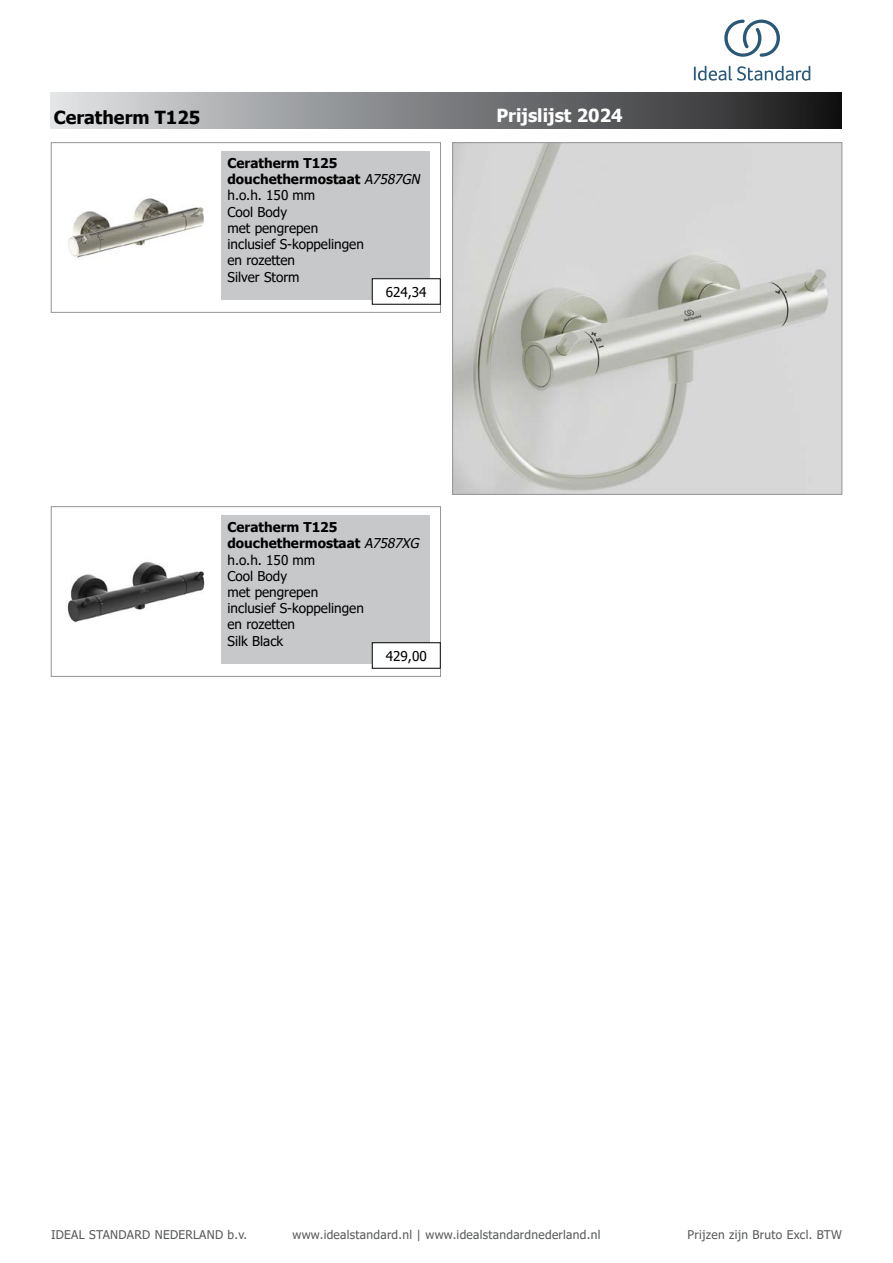
<style>
.page{position:relative;width:893px;height:1263px;background:#fff}
.page>*{position:absolute;margin:0;border:0;box-sizing:border-box;transform-origin:0 0}
.t1{font:700 18px "Tahoma";color:#fff}
.t2{font:700 18px "Tahoma";color:#000}
.t3{font:13.5px/16.2px "Tahoma";color:#000}
.t4{font:12px "Tahoma";letter-spacing:.025em;color:#58595b}
.s1{font-weight:700}
.s2{font-style:italic}
</style>
<div class="page">
<div style="left:51px;top:92px;width:791px;height:37px;background:linear-gradient(to right,#dee1e3,#1a1a1b)"></div>
<div style="left:51px;top:142px;width:390px;height:171px;border:1px solid #939598"></div>
<img style="left:68px;top:198px;width:136px;height:60px">
<div style="left:221px;top:151px;width:209px;height:149px;background:#c7c8ca"></div>
<img style="left:454px;top:144px;width:386px;height:349px">
<div style="left:452px;top:142px;width:390px;height:353px;border:1px solid #939598"></div>
<div style="left:51px;top:506px;width:390px;height:170px;border:1px solid #939598"></div>
<img style="left:67px;top:561px;width:138px;height:62px">
<div style="left:221px;top:515px;width:209px;height:149px;background:#c7c8ca"></div>
<div style="left:372px;top:279px;width:68px;height:25px;background:#fff"></div>
<div style="left:372px;top:643px;width:68px;height:25px;background:#fff"></div>
<div style="left:372px;top:642px;width:68px;height:26px;border:1px solid #000"></div>
<svg style="left:694px;top:66px;width:116px;height:15px"></svg>
<svg style="left:724px;top:20px;width:56px;height:37px"></svg>
<h1 class="t2" style="left:54px;top:105px;width:148px">Ceratherm T125</h1>
<p class="t3" style="left:227px;top:156px;width:197px"><span class="s1">Ceratherm T125 douchethermostaat</span> <span class="s2">A7587GN </span>h.o.h. 150 mm<br>Cool Body<br>met pengrepen<br>inclusief S-koppelingen<br>en rozetten<br>Silver Storm</p>
<p class="t3" style="left:386px;top:284px;width:42px">624,34</p>
<h1 class="t1" style="left:496px;top:103px;width:128px">Prijslijst 2024</h1>
<p class="t3" style="left:227px;top:520px;width:196px"><span class="s1">Ceratherm T125 douchethermostaat</span> <span class="s2">A7587XG </span>h.o.h. 150 mm<br>Cool Body<br>met pengrepen<br>inclusief S-koppelingen<br>en rozetten<br>Silk Black</p>
<p class="t3" style="left:386px;top:648px;width:42px">429,00</p>
<p class="t4" style="left:51px;top:1227px;width:198px">IDEAL STANDARD NEDERLAND b.v.</p>
<p class="t4" style="left:292px;top:1227px;width:309px">www.idealstandard.nl | www.idealstandardnederland.nl</p>
<p class="t4" style="left:688px;top:1227px;width:156px">Prijzen zijn Bruto Excl. BTW</p>
</div>
